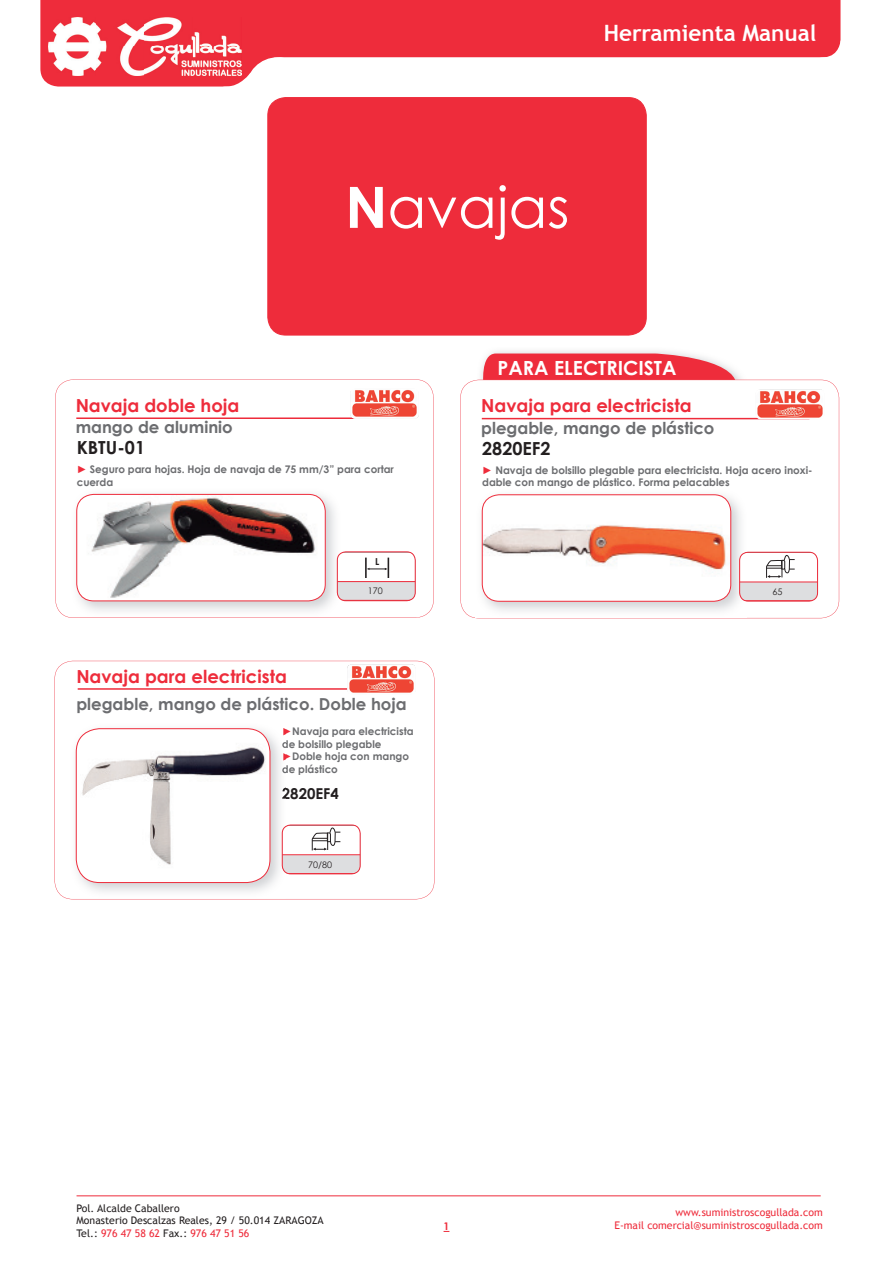
<style>
.page{position:relative;width:893px;height:1263px;background:#fff}
.page>*{position:absolute;margin:0;border:0;box-sizing:border-box;transform-origin:0 0}
.t1{font:57px "Century Gothic";color:#fff}
.t2{font:700 22.5px "Trebuchet MS";color:#fff}
.t3{font:700 19.5px "Century Gothic";color:#fff}
.t4{font:700 18px "Century Gothic";color:#ee2c3b}
.t5{font:700 18px "Century Gothic";color:#231f20}
.t6{font:700 16.5px "Century Gothic";color:#6c6d70}
.t7{font:700 15px "Century Gothic";color:#231f20}
.t8{font:700 10.5px/12.6px "Century Gothic";color:#6c6d70}
.t9{font:10.5px/12.6px "Trebuchet MS";color:#231f20}
.t10{font:10.5px/12.6px "Trebuchet MS";color:#ee2c3b;text-align:right}
.t11{font:700 10.5px "Century Gothic";color:#ee2c3b}
.t12{font:700 9.6px "Century Gothic";color:#231f20}
.t13{font:9px "Century Gothic";color:#231f20}
.s1{font-weight:700}
.s2{font-weight:400;color:#ee2c3b}
.s3{color:#ee2c3b}
</style>
<div class="page">
<div style="left:40px;top:0;width:800px;height:87px;background:#ee2c3b"></div>
<div style="left:280px;top:57px;width:584px;height:57px;background:#fff"></div>
<div style="left:247px;top:58px;width:62px;height:62px;background:#fff;border-radius:50%"></div>
<div style="left:246px;top:57px;width:64px;height:64px;border:2px solid #fff;border-radius:50%"></div>
<svg style="left:212px;top:73px;width:41px;height:24px"></svg>
<svg style="left:809px;top:40px;width:32px;height:18px"></svg>
<hr style="left:77px;top:1195px;width:744px;height:1px;background:#ee2c3b">
<img style="left:49px;top:18px;width:192px;height:58px">
<svg style="left:55px;top:661px;width:379px;height:238px"></svg>
<svg style="left:480px;top:353px;width:256px;height:27px;background:#ee4552"></svg>
<div style="left:268px;top:98px;width:378px;height:237px;background:#ee2c3b;border-radius:18px"></div>
<div style="left:268px;top:97px;width:378px;height:238px;border:1px solid #ee2c3b;border-radius:18px"></div>
<svg style="left:55px;top:379px;width:379px;height:239px"></svg>
<hr style="left:76px;top:417px;width:328px;height:2px;background:#ee2c3b">
<img style="left:350px;top:389px;width:69px;height:30px">
<img style="left:70px;top:488px;width:271px;height:129px">
<img style="left:77px;top:494px;width:248px;height:107px">
<div style="left:77px;top:494px;width:248px;height:107px;border:1px solid #ee2c3b;border-radius:17px"></div>
<div style="left:337px;top:551px;width:79px;height:50px;border:1px solid #ee2c3b;border-radius:9px"></div>
<svg style="left:337px;top:552px;width:78px;height:49px"></svg>
<svg style="left:460px;top:380px;width:379px;height:238px"></svg>
<hr style="left:482px;top:418px;width:327px;height:1px;background:#ee2c3b">
<img style="left:756px;top:389px;width:68px;height:30px">
<img style="left:476px;top:488px;width:271px;height:129px">
<img style="left:482px;top:495px;width:249px;height:106px">
<div style="left:482px;top:495px;width:249px;height:106px;border:1px solid #ee2c3b;border-radius:17px"></div>
<svg style="left:740px;top:552px;width:77px;height:50px"></svg>
<img style="left:70px;top:722px;width:216px;height:176px">
<svg style="left:282px;top:788px;width:4px;height:11px"></svg>
<svg style="left:282px;top:728px;width:4px;height:47px"></svg>
<div style="left:76px;top:729px;width:194px;height:153px;background:#fff;border-radius:23px"></div>
<img style="left:80px;top:736px;width:186px;height:139px">
<div style="left:76px;top:728px;width:194px;height:155px;border:1px solid #ee2c3b;border-radius:23px"></div>
<hr style="left:78px;top:688px;width:300px;height:2px;background:#ee2c3b">
<img style="left:347px;top:664px;width:69px;height:30px">
<svg style="left:282px;top:825px;width:78px;height:49px"></svg>
<h2 class="t2" style="left:604px;top:19px;width:214px">Herramienta Manual</h2>
<h1 class="t1" style="left:345px;top:167px;width:226px"><span class="s1">N</span>avajas</h1>
<h3 class="t4" style="left:76px;top:392px;width:165px">Navaja doble hoja</h3>
<h3 class="t6" style="left:76px;top:415px;width:159px">mango de aluminio</h3>
<h3 class="t5" style="left:77px;top:434px;width:70px">KBTU-01</h3>
<p class="t8" style="left:77px;top:462px;width:319px"><span class="s2">►</span> Seguro para hojas. Hoja de navaja de 75 mm/3” para cortar cuerda</p>
<p class="t12" style="left:375px;top:554px;width:6px">L</p>
<p class="t13" style="left:368px;top:585px;width:16px">170</p>
<h3 class="t4" style="left:76px;top:663px;width:212px">Navaja para electricista</h3>
<h3 class="t6" style="left:76px;top:691px;width:332px">plegable, mango de plástico. Doble hoja</h3>
<p class="t8" style="left:282px;top:725px;width:133px"><span class="s2">►</span>Navaja para electricista de bolsillo plegable <span class="s2">►</span>Doble hoja con mango de plástico</p>
<h3 class="t7" style="left:282px;top:782px;width:59px">2820EF4</h3>
<p class="t13" style="left:308px;top:858px;width:25px">70/80</p>
<h3 class="t3" style="left:498px;top:353px;width:181px">PARA ELECTRICISTA</h3>
<h3 class="t4" style="left:481px;top:392px;width:212px">Navaja para electricista</h3>
<h3 class="t6" style="left:481px;top:415px;width:235px">plegable, mango de plástico</h3>
<h3 class="t5" style="left:482px;top:435px;width:70px">2820EF2</h3>
<p class="t8" style="left:482px;top:463px;width:332px"><span class="s2">►</span> Navaja de bolsillo plegable para electricista. Hoja acero inoxi&shy;dable con mango de plástico. Forma pelacables</p>
<p class="t13" style="left:772px;top:585px;width:11px">65</p>
<p class="t9" style="left:77px;top:1202px;width:249px">Pol. Alcalde Caballero<br>Monasterio Descalzas Reales, 29 / 50.014 ZARAGOZA<br>Tel.: <span class="s3">976 47 58 62</span> Fax.: <span class="s3">976 47 51 56</span></p>
<p class="t11" style="left:444px;top:1219px;width:7px">1</p>
<p class="t10" style="left:614px;top:1206px;width:210px">www.suministroscogullada.com<br>E-mail comercial@suministroscogullada.com</p>
</div>
